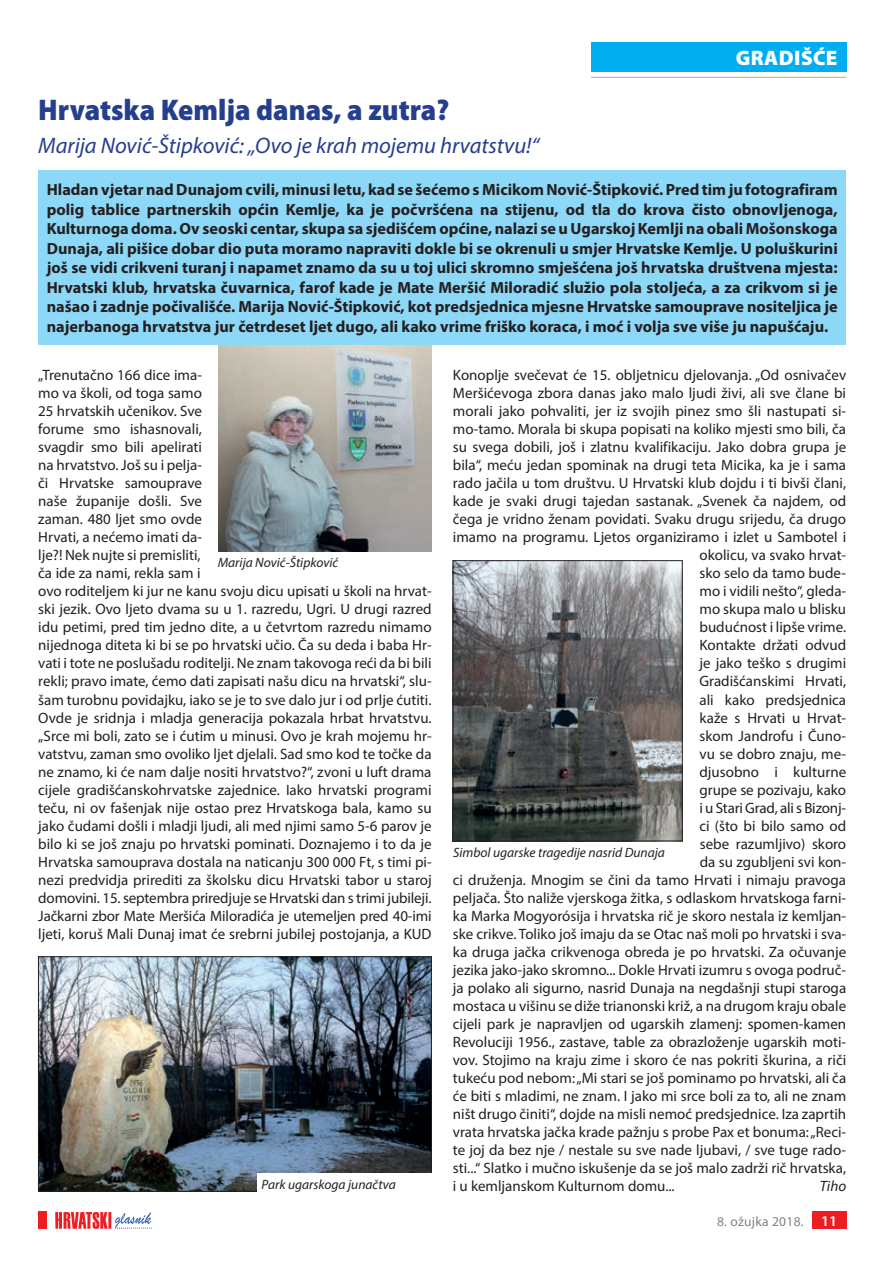
<style>
.page{position:relative;width:893px;height:1263px;background:#fff}
.page>*{position:absolute;margin:0;border:0;box-sizing:border-box;transform-origin:0 0}
.t1{font:900 semi-condensed 30px "Myriad Pro";color:#253f8e}
.t2{font:italic 22.5px "Myriad Pro";color:#253f8e}
.t3{font:900 21px "Myriad Pro";color:#fff}
.t4{font:700 16.2px/19.5px "Myriad Pro";color:#231f20;text-align:justify}
.t5{font:15px/18px "Myriad Pro";color:#231f20}
.t6{font:italic 15px "Myriad Pro";color:#231f20}
.t7{font:italic 13.5px "Myriad Pro";color:#231f20}
.t8{font:13.5px "Myriad Pro";letter-spacing:.02em;color:#808285}
.s1{font-weight:600;font-size:15px;color:#fff}
</style>
<div class="page">
<div style="left:812px;top:1212px;width:34px;height:17px;background:#ee1d23"></div>
<svg style="left:55px;top:1212px;width:97px;height:17px"></svg>
<div style="left:38px;top:1212px;width:9px;height:17px;background:#ee1d23"></div>
<div style="left:591px;top:43px;width:255px;height:29px;background:#00aeef"></div>
<hr style="left:591px;top:77px;width:255px;height:1px;background:#a8a9ad">
<img style="left:40px;top:958px;width:390px;height:231px">
<div style="left:38px;top:956px;width:394px;height:235px;border:1px solid #231f20"></div>
<img style="left:455px;top:562px;width:225px;height:277px">
<div style="left:453px;top:560px;width:229px;height:281px;border:1px solid #231f20"></div>
<img style="left:219px;top:344px;width:213px;height:207px">
<div style="left:257px;top:1174px;width:179px;height:21px;background:#fff"></div>
<div style="left:38px;top:170px;width:808px;height:174px;background:#8dd7f7"></div>
<h1 class="t1" style="left:38px;top:90px;width:412px">Hrvatska Kemlja danas, a zutra?</h1>
<h2 class="t2" style="left:38px;top:132px;width:502px">Marija Nović-Štipković: „Ovo je krah mojemu hrvatstvu!“</h2>
<h3 class="t3" style="left:736px;top:44px;width:28px">GRADI</h3>
<h3 class="t3" style="left:801px;top:44px;width:36px">šĆE</h3>
<p class="t4" style="left:47px;top:179px;width:792px">Hladan vjetar nad Dunajom cvili, minusi letu, kad se šećemo s Micikom Nović-Štipković. Pred tim ju fotografiram polig tablice partnerskih općin Kemlje, ka je počvršćena na stijenu, od tla do krova čisto obnovljenoga, Kulturnoga doma. Ov seoski centar, skupa sa sjedišćem općine, nalazi se u Ugarskoj Kemlji na obali Mošonskoga Dunaja, ali pišice dobar dio puta moramo napraviti dokle bi se okrenuli u smjer Hrvatske Kemlje. U poluškurini još se vidi crikveni turanj i napamet znamo da su u toj ulici skromno smješćena još hrvatska društvena mjesta:<br>Hrvatski klub, hrvatska čuvarnica, farof kade je Mate Meršić Miloradić služio pola stoljeća, a za crikvom si je našao i zadnje počivališće. Marija Nović-Štipković, kot predsjednica mjesne Hrvatske samouprave nositeljica je najerbanoga hrvatstva jur četrdeset ljet dugo, ali kako vrime friško koraca, i moć i volja sve više ju napušćaju.</p>
<p class="t5" style="left:38px;top:366px;width:395px">„Trenutačno 166 dice ima-<br>mo va školi, od toga samo<br>25 hrvatskih učenikov. Sve<br>forume smo ishasnovali,<br>svagdir smo bili apelirati<br>na hrvatstvo. Još su i pelja-<br>či Hrvatske samouprave<br>naše županije došli. Sve<br>zaman. 480 ljet smo ovde<br>Hrvati, a nećemo imati da-<br>lje?! Nek nujte si premisliti,<br>ča ide za nami, rekla sam i<br>ovo roditeljem ki jur ne kanu svoju dicu upisati u školi na hrvat&shy;ski jezik. Ovo ljeto dvama su u 1. razredu, Ugri. U drugi razred idu petimi, pred tim jedno dite, a u četvrtom razredu nimamo nijednoga diteta ki bi se po hrvatski učio. Ča su deda i baba Hr&shy;vati i tote ne poslušadu roditelji. Ne znam takovoga reći da bi bili rekli; pravo imate, ćemo dati zapisati našu dicu na hrvatski“, slu&shy;šam turobnu povidajku, iako se je to sve dalo jur i od prlje ćutiti.<br>Ovde je sridnja i mladja generacija pokazala hrbat hrvatstvu. „Srce mi boli, zato se i ćutim u minusi. Ovo je krah mojemu hr&shy;vatstvu, zaman smo ovoliko ljet djelali. Sad smo kod te točke da ne znamo, ki će nam dalje nositi hrvatstvo?“, zvoni u luft drama cijele gradišćanskohrvatske zajednice. Iako hrvatski programi teču, ni ov fašenjak nije ostao prez Hrvatskoga bala, kamo su jako čudami došli i mladji ljudi, ali med njimi samo 5-6 parov je bilo ki se još znaju po hrvatski pominati. Doznajemo i to da je Hrvatska samouprava dostala na naticanju 300 000 Ft, s timi pi&shy;nezi predvidja prirediti za školsku dicu Hrvatski tabor u staroj domovini. 15. septembra priredjuje se Hrvatski dan s trimi jubileji.<br>Jačkarni zbor Mate Meršića Miloradića je utemeljen pred 40-imi ljeti, koruš Mali Dunaj imat će srebrni jubilej postojanja, a KUD</p>
<p class="t5" style="left:453px;top:366px;width:395px">Konoplje svečevat će 15. obljetnicu djelovanja. „Od osnivačev</p>
<p class="t5" style="left:453px;top:384px;width:395px">Meršićevoga zbora danas jako malo ljudi živi, ali sve člane bi</p>
<p class="t5" style="left:453px;top:402px;width:395px">morali jako pohvaliti, jer iz svojih pinez smo šli nastupati si-</p>
<p class="t5" style="left:453px;top:420px;width:395px">mo-tamo. Morala bi skupa popisati na koliko mjesti smo bili, ča</p>
<p class="t5" style="left:453px;top:438px;width:395px">su svega dobili, još i zlatnu kvalifikaciju. Jako dobra grupa je</p>
<p class="t5" style="left:453px;top:456px;width:395px">bila“, meću jedan spominak na drugi teta Micika, ka je i sama</p>
<p class="t5" style="left:453px;top:474px;width:395px">rado jačila u tom društvu. U Hrvatski klub dojdu i ti bivši člani,</p>
<p class="t5" style="left:453px;top:492px;width:395px">kade je svaki drugi tajedan sastanak. „Svenek ča najdem, od</p>
<p class="t5" style="left:453px;top:510px;width:395px">čega je vridno ženam povidati. Svaku drugu srijedu, ča drugo</p>
<p class="t5" style="left:453px;top:528px;width:395px">imamo na programu. Ljetos organiziramo i izlet u Sambotel i</p>
<p class="t5" style="left:699px;top:546px;width:148px">okolicu, va svako hrvat-</p>
<p class="t5" style="left:699px;top:564px;width:148px">sko selo da tamo bude-</p>
<p class="t5" style="left:699px;top:582px;width:148px">mo i vidili nešto“, gleda-</p>
<p class="t5" style="left:699px;top:600px;width:148px">mo skupa malo u blisku</p>
<p class="t5" style="left:699px;top:618px;width:148px">budućnost i lipše vrime.</p>
<p class="t5" style="left:699px;top:636px;width:148px">Kontakte držati odvud</p>
<p class="t5" style="left:699px;top:654px;width:148px">je jako teško s drugimi</p>
<p class="t5" style="left:699px;top:672px;width:148px">Gradišćanskimi Hrvati,</p>
<p class="t5" style="left:699px;top:690px;width:148px">ali kako predsjednica</p>
<p class="t5" style="left:699px;top:708px;width:148px">kaže s Hrvati u Hrvat-</p>
<p class="t5" style="left:699px;top:726px;width:148px">skom Jandrofu i Čuno-</p>
<p class="t5" style="left:699px;top:744px;width:148px">vu se dobro znaju, me-</p>
<p class="t5" style="left:699px;top:762px;width:148px">djusobno i kulturne</p>
<p class="t5" style="left:699px;top:780px;width:148px">grupe se pozivaju, kako</p>
<p class="t5" style="left:699px;top:798px;width:147px">i u Stari Grad, ali s Bizonj-</p>
<p class="t5" style="left:699px;top:816px;width:148px">ci (što bi bilo samo od</p>
<p class="t5" style="left:700px;top:834px;width:148px">sebe razumljivo) skoro</p>
<p class="t5" style="left:700px;top:852px;width:148px">da su zgubljeni svi kon-</p>
<p class="t5" style="left:453px;top:870px;width:395px">ci druženja. Mnogim se čini da tamo Hrvati i nimaju pravoga</p>
<p class="t5" style="left:453px;top:888px;width:395px">peljača. Što naliže vjerskoga žitka, s odlaskom hrvatskoga farni-</p>
<p class="t5" style="left:453px;top:906px;width:395px">ka Marka Mogyorósija i hrvatska rič je skoro nestala iz kemljan-</p>
<p class="t5" style="left:453px;top:924px;width:395px">ske crikve. Toliko još imaju da se Otac naš moli po hrvatski i sva-</p>
<p class="t5" style="left:453px;top:942px;width:395px">ka druga jačka crikvenoga obreda je po hrvatski. Za očuvanje</p>
<p class="t5" style="left:453px;top:960px;width:395px">jezika jako-jako skromno... Dokle Hrvati izumru s ovoga područ-</p>
<p class="t5" style="left:453px;top:978px;width:395px">ja polako ali sigurno, nasrid Dunaja na negdašnji stupi staroga</p>
<p class="t5" style="left:453px;top:996px;width:395px">mostaca u višinu se diže trianonski križ, a na drugom kraju obale</p>
<p class="t5" style="left:453px;top:1014px;width:395px">cijeli park je napravljen od ugarskih zlamenj: spomen-kamen</p>
<p class="t5" style="left:453px;top:1032px;width:395px">Revoluciji 1956., zastave, table za obrazloženje ugarskih moti-</p>
<p class="t5" style="left:453px;top:1050px;width:395px">vov. Stojimo na kraju zime i skoro će nas pokriti škurina, a riči</p>
<p class="t5" style="left:453px;top:1068px;width:395px">tukeću pod nebom: „Mi stari se još pominamo po hrvatski, ali ča</p>
<p class="t5" style="left:453px;top:1086px;width:395px">će biti s mladimi, ne znam. I jako mi srce boli za to, ali ne znam</p>
<p class="t5" style="left:453px;top:1104px;width:395px">ništ drugo činiti“, dojde na misli nemoć predsjednice. Iza zaprtih</p>
<p class="t5" style="left:453px;top:1122px;width:395px">vrata hrvatska jačka krade pažnju s probe Pax et bonuma: „Reci-</p>
<p class="t5" style="left:453px;top:1140px;width:395px">te joj da bez nje / nestale su sve nade ljubavi, / sve tuge rado-</p>
<p class="t5" style="left:453px;top:1158px;width:395px">sti...“ Slatko i mučno iskušenje da se još malo zadrži rič hrvatska,</p>
<p class="t5" style="left:453px;top:1176px;width:223px">i u kemljanskom Kulturnom domu...</p>
<p class="t6" style="left:820px;top:1176px;width:28px">Tiho</p>
<p class="t7" style="left:218px;top:554px;width:122px">Marija Nović-Štipković</p>
<p class="t7" style="left:453px;top:844px;width:213px">Simbol ugarske tragedije nasrid Dunaja</p>
<p class="t7" style="left:261px;top:1176px;width:136px">Park ugarskoga junačtva</p>
<p class="t8" style="left:717px;top:1213px;width:122px">8. ožujka 2018. <span class="s1">11</span></p>
</div>
